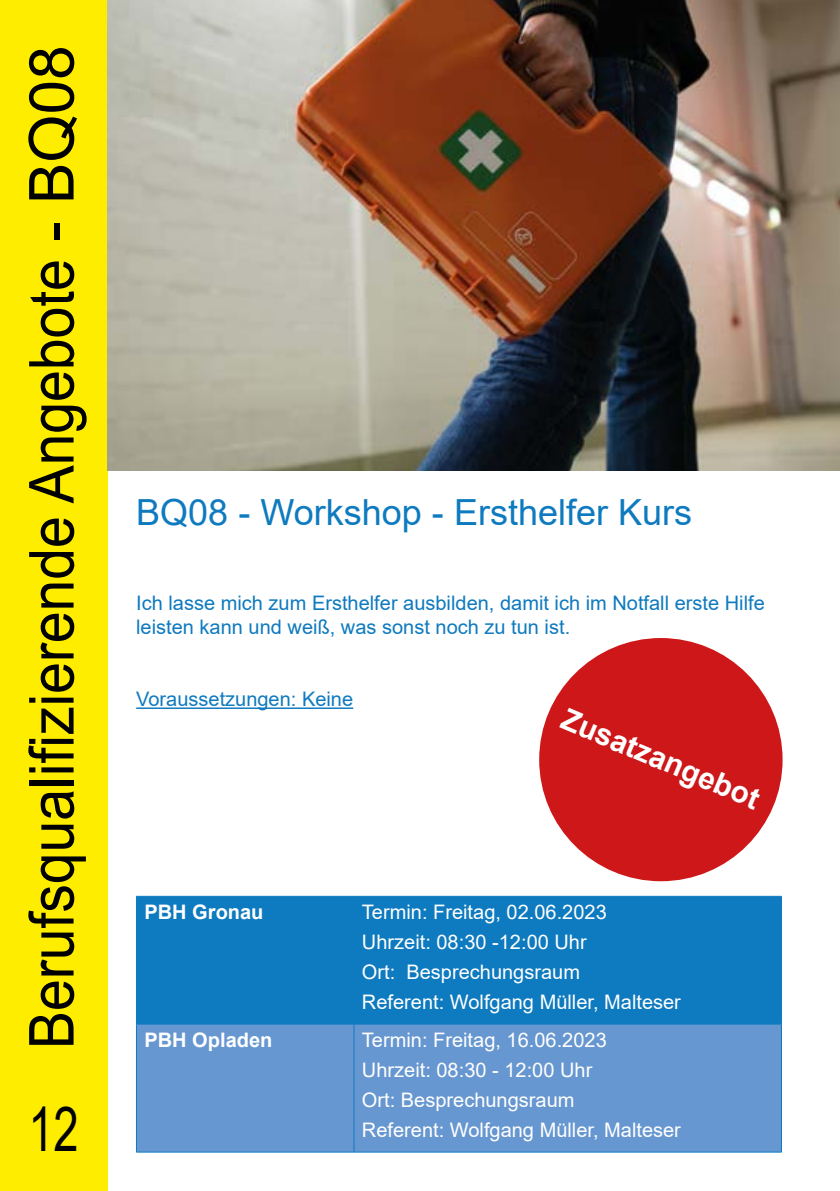
<style>
.page{position:relative;width:840px;height:1191px;background:#fff}
.page>*{position:absolute;margin:0;border:0;box-sizing:border-box;transform-origin:0 0}
.t1{font:62px "Arial";color:#000;scale:.92 1}
.t2{font:62px "Arial";color:#000;scale:.73 1}
.t3{font:36px "Arial";color:#0e7abf}
.t4{font:700 30px "Arial";color:#fff}
.t5{font:20px/30px "Arial";color:#fff}
.t6{font:20px/24px "Arial";color:#0e7abf}
.t7{font:700 20px "Arial";color:#fff}
</style>
<div class="page">
<div style="left:0;top:0;width:108px;height:1191px;background:#ffed00"></div>
<img style="left:108px;top:0;width:731px;height:470px">
<hr style="left:136px;top:707px;width:217px;height:2px;background:#0e7abf">
<div style="left:137px;top:897px;width:643px;height:126px;background:#0e7abf"></div>
<div style="left:137px;top:1024px;width:643px;height:127px;background:#6797d0"></div>
<hr style="left:136px;top:1023px;width:218px;height:1px;background:#0e7abf">
<hr style="left:354px;top:1023px;width:427px;height:1px;background:#0e7abf">
<hr style="left:136px;top:1151px;width:218px;height:1px;background:#0e7abf">
<hr style="left:354px;top:1151px;width:427px;height:1px;background:#0e7abf">
<hr style="left:136px;top:896px;width:218px;height:1px;background:#0e7abf">
<hr style="left:136px;top:896px;width:1px;height:128px;background:#0e7abf">
<hr style="left:354px;top:896px;width:427px;height:1px;background:#0e7abf">
<hr style="left:353px;top:896px;width:1px;height:128px;background:#0e7abf">
<hr style="left:780px;top:896px;width:1px;height:128px;background:#0e7abf">
<hr style="left:136px;top:1024px;width:1px;height:127px;background:#0e7abf">
<hr style="left:353px;top:1024px;width:1px;height:127px;background:#0e7abf">
<hr style="left:780px;top:1024px;width:1px;height:127px;background:#0e7abf">
<div style="left:539px;top:638px;width:243px;height:243px;background:#cd1719;border-radius:50%"></div>
<h1 class="t1" style="left:9px;top:1049px;width:1092px;rotate:-90deg">Berufsqualifizierende Angebote - BQ08</h1>
<h1 class="t2" style="left:28px;top:1086px;width:70px">12</h1>
<h2 class="t3" style="left:136px;top:488px;width:557px">BQ08 - Workshop - Ersthelfer Kurs</h2>
<p class="t6" style="left:136px;top:591px;width:629px">Ich lasse mich zum Ersthelfer ausbilden, damit ich im Notfall erste Hilfe leisten kann und weiß, was sonst noch zu tun ist.</p>
<p class="t6" style="left:136px;top:687px;width:218px">Voraussetzungen: Keine</p>
<h3 class="t4" style="left:571px;top:697px;width:213px;rotate:23deg">Zusatzangebot</h3>
<p class="t7" style="left:144px;top:897px;width:120px">PBH Gronau</p>
<p class="t5" style="left:362px;top:896px;width:320px">Termin: Freitag, 02.06.2023<br>Uhrzeit: 08:30 -12:00 Uhr<br>Ort: Besprechungsraum<br>Referent: Wolfgang Müller, Malteser</p>
<p class="t7" style="left:144px;top:1025px;width:129px">PBH Opladen</p>
<p class="t5" style="left:362px;top:1024px;width:320px">Termin: Freitag, 16.06.2023<br>Uhrzeit: 08:30 - 12:00 Uhr<br>Ort: Besprechungsraum<br>Referent: Wolfgang Müller, Malteser</p>
</div>
